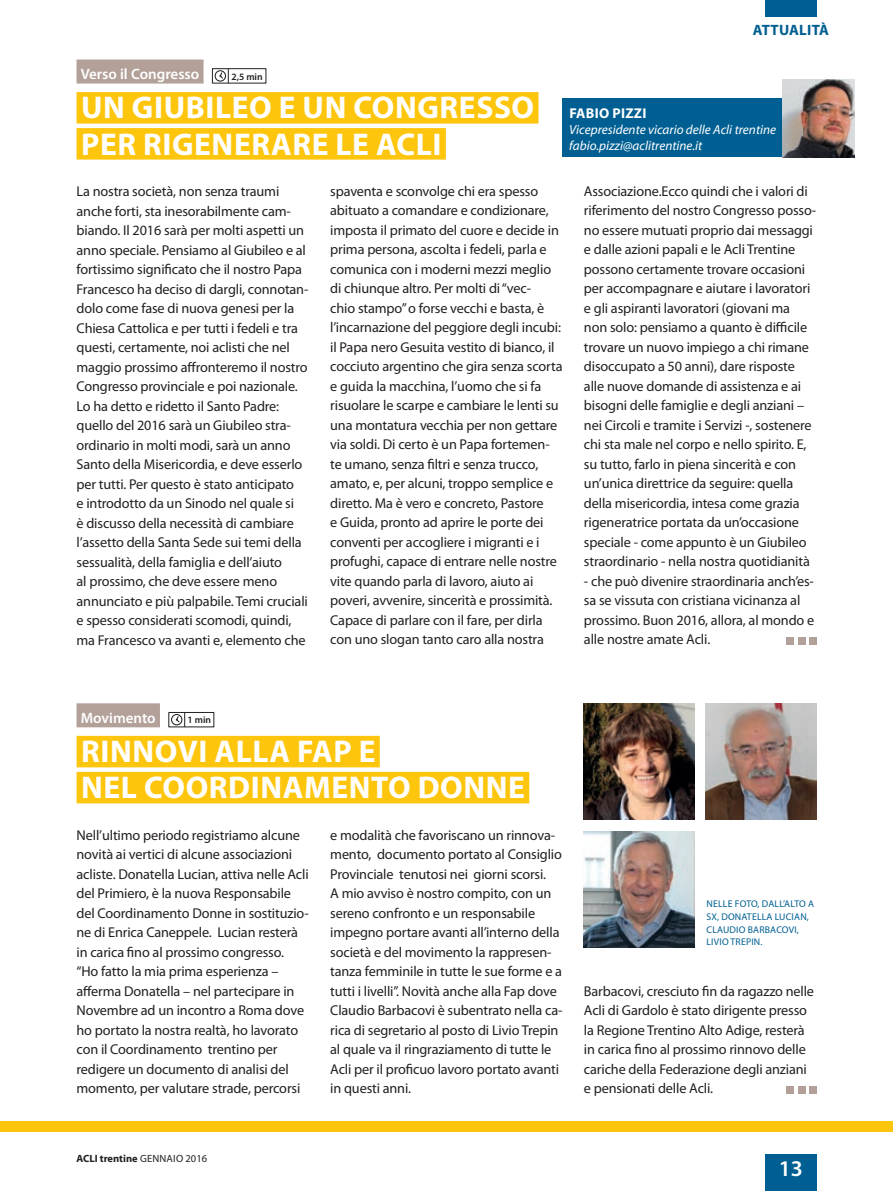
<style>
.page{position:relative;width:893px;height:1191px;background:#fff}
.page>*{position:absolute;margin:0;border:0;box-sizing:border-box;transform-origin:0 0}
.t1{font:700 31.5px/36px "Myriad Pro";letter-spacing:.02em;color:#fff}
.t2{font:600 22.5px "Myriad Pro";color:#fff}
.t3{font:600 15px "Myriad Pro";color:#fff}
.t4{font:700 15px "Myriad Pro";letter-spacing:.02em;color:#005f92}
.t5{font:14.25px/19.5px "Myriad Pro";letter-spacing:-.01em;color:#231f20}
.t6{font:700 14.25px "Myriad Pro";letter-spacing:.02em;color:#fff}
.t7{font:italic 13.2px/15.8px "Myriad Pro";color:#fff}
.t8{font:700 10.5px "Myriad Pro";color:#231f20}
.t9{font:9.75px/12.8px "Myriad Pro";letter-spacing:.02em;color:#005f92}
.t10{font:600 9.75px "Myriad Pro";color:#231f20}
.s1{font-weight:400}
</style>
<div class="page">
<div style="left:765px;top:1154px;width:51px;height:37px;background:#005f92"></div>
<div style="left:765px;top:0;width:51px;height:17px;background:#005f92"></div>
<div style="left:0;top:1121px;width:893px;height:11px;background:#fec50d"></div>
<div style="left:77px;top:60px;width:127px;height:24px;background:#b2a099"></div>
<div style="left:77px;top:703px;width:83px;height:24px;background:#b2a099"></div>
<div style="left:77px;top:92px;width:461px;height:32px;background:#fec50d"></div>
<div style="left:77px;top:128px;width:369px;height:32px;background:#fec50d"></div>
<div style="left:77px;top:736px;width:303px;height:31px;background:#fec50d"></div>
<div style="left:77px;top:772px;width:452px;height:31px;background:#fec50d"></div>
<div style="left:212px;top:68px;width:54px;height:16px;border:1px solid #231f20"></div>
<div style="left:215px;top:70px;width:11px;height:12px;border:1px solid #231f20;border-radius:50%"></div>
<svg style="left:219px;top:69px;width:10px;height:14px"></svg>
<div style="left:168px;top:712px;width:46px;height:15px;border:1px solid #231f20"></div>
<div style="left:171px;top:714px;width:11px;height:11px;border:1px solid #231f20;border-radius:50%"></div>
<svg style="left:176px;top:712px;width:9px;height:15px"></svg>
<div style="left:563px;top:99px;width:232px;height:58px;background:#005f92"></div>
<img style="left:782px;top:79px;width:73px;height:78px">
<img style="left:584px;top:703px;width:111px;height:117px">
<img style="left:705px;top:703px;width:112px;height:117px">
<img style="left:584px;top:831px;width:111px;height:116px">
<div style="left:809px;top:1086px;width:7px;height:7px;background:#b2a099"></div>
<div style="left:798px;top:1086px;width:7px;height:7px;background:#b2a099"></div>
<div style="left:787px;top:1086px;width:7px;height:7px;background:#b2a099"></div>
<div style="left:809px;top:637px;width:7px;height:8px;background:#b2a099"></div>
<div style="left:798px;top:637px;width:7px;height:8px;background:#b2a099"></div>
<div style="left:787px;top:637px;width:7px;height:8px;background:#b2a099"></div>
<p class="t3" style="left:81px;top:64px;width:120px">Verso il Congresso</p>
<p class="t10" style="left:232px;top:70px;width:33px">2,5 min</p>
<h1 class="t1" style="left:81px;top:89px;width:455px">UN GIUBILEO E UN CONGRESSO<br>PER RIGENERARE LE ACLI</h1>
<p class="t4" style="left:753px;top:20px;width:78px">ATTUALITÀ</p>
<p class="t6" style="left:569px;top:104px;width:79px">FABIO PIZZI</p>
<p class="t7" style="left:569px;top:121px;width:208px">Vicepresidente vicario delle Acli trentine fabio.pizzi@aclitrentine.it</p>
<p class="t5" style="left:77px;top:181px;width:233px">La nostra società, non senza traumi anche forti, sta inesorabilmente cam&shy;biando. Il 2016 sarà per molti aspetti un anno speciale. Pensiamo al Giubileo e al fortissimo significato che il nostro Papa Francesco ha deciso di dargli, connotan&shy;dolo come fase di nuova genesi per la Chiesa Cattolica e per tutti i fedeli e tra questi, certamente, noi aclisti che nel maggio prossimo affronteremo il nostro Congresso provinciale e poi nazionale.<br>Lo ha detto e ridetto il Santo Padre: quello del 2016 sarà un Giubileo stra&shy;ordinario in molti modi, sarà un anno Santo della Misericordia, e deve esserlo per tutti. Per questo è stato anticipato<br>e introdotto da un Sinodo nel quale si<br>è discusso della necessità di cambiare l’assetto della Santa Sede sui temi della sessualità, della famiglia e dell’aiuto<br>al prossimo, che deve essere meno annunciato e più palpabile. Temi cruciali e spesso considerati scomodi, quindi, ma Francesco va avanti e, elemento che</p>
<p class="t5" style="left:330px;top:181px;width:234px">spaventa e sconvolge chi era spesso abituato a comandare e condizionare, imposta il primato del cuore e decide in prima persona, ascolta i fedeli, parla e comunica con i moderni mezzi meglio di chiunque altro. Per molti di “vec-<br>chio stampo” o forse vecchi e basta, è l’incarnazione del peggiore degli incubi: il Papa nero Gesuita vestito di bianco, il cocciuto argentino che gira senza scorta e guida la macchina, l’uomo che si fa risuolare le scarpe e cambiare le lenti su una montatura vecchia per non gettare via soldi. Di certo è un Papa fortemen&shy;te umano, senza filtri e senza trucco, amato, e, per alcuni, troppo semplice e diretto. Ma è vero e concreto, Pastore<br>e Guida, pronto ad aprire le porte dei conventi per accogliere i migranti e i profughi, capace di entrare nelle nostre vite quando parla di lavoro, aiuto ai poveri, avvenire, sincerità e prossimità.<br>Capace di parlare con il fare, per dirla con uno slogan tanto caro alla nostra</p>
<p class="t5" style="left:584px;top:181px;width:234px">Associazione.Ecco quindi che i valori di riferimento del nostro Congresso posso&shy;no essere mutuati proprio dai messaggi e dalle azioni papali e le Acli Trentine possono certamente trovare occasioni per accompagnare e aiutare i lavoratori e gli aspiranti lavoratori (giovani ma non solo: pensiamo a quanto è difficile trovare un nuovo impiego a chi rimane disoccupato a 50 anni), dare risposte alle nuove domande di assistenza e ai bisogni delle famiglie e degli anziani – nei Circoli e tramite i Servizi -, sostenere chi sta male nel corpo e nello spirito. E, su tutto, farlo in piena sincerità e con un’unica direttrice da seguire: quella della misericordia, intesa come grazia rigeneratrice portata da un’occasione speciale - come appunto è un Giubileo straordinario - nella nostra quotidianità</p>
<p class="t5" style="left:584px;top:571px;width:232px">- che può divenire straordinaria anch’es&shy;sa se vissuta con cristiana vicinanza al prossimo. Buon 2016, allora, al mondo e alle nostre amate Acli.</p>
<p class="t3" style="left:81px;top:708px;width:76px">Movimento</p>
<p class="t10" style="left:187px;top:714px;width:25px">1 min</p>
<h1 class="t1" style="left:81px;top:732px;width:445px">RINNOVI ALLA FAP E<br>NEL COORDINAMENTO DONNE</h1>
<p class="t5" style="left:77px;top:825px;width:234px">Nell’ultimo periodo registriamo alcune novità ai vertici di alcune associazioni acliste. Donatella Lucian, attiva nelle Acli del Primiero, è la nuova Responsabile del Coordinamento Donne in sostituzio&shy;ne di Enrica Caneppele. Lucian resterà in carica fino al prossimo congresso. “Ho fatto la mia prima esperienza – afferma Donatella – nel partecipare in Novembre ad un incontro a Roma dove ho portato la nostra realtà, ho lavorato con il Coordinamento trentino per redigere un documento di analisi del momento, per valutare strade, percorsi</p>
<p class="t5" style="left:330px;top:825px;width:234px">e modalità che favoriscano un rinnova&shy;mento, documento portato al Consiglio Provinciale tenutosi nei giorni scorsi.<br>A mio avviso è nostro compito, con un sereno confronto e un responsabile impegno portare avanti all’interno della società e del movimento la rappresen&shy;tanza femminile in tutte le sue forme e a tutti i livelli”. Novità anche alla Fap dove Claudio Barbacovi è subentrato nella ca&shy;rica di segretario al posto di Livio Trepin al quale va il ringraziamento di tutte le Acli per il proficuo lavoro portato avanti in questi anni.</p>
<p class="t9" style="left:706px;top:897px;width:109px">NELLE FOTO, DALL’ALTO A<br>SX, DONATELLA LUCIAN,<br>CLAUDIO BARBACOVI,<br>LIVIO TREPIN.</p>
<p class="t5" style="left:584px;top:981px;width:232px">Barbacovi, cresciuto fin da ragazzo nelle Acli di Gardolo è stato dirigente presso la Regione Trentino Alto Adige, resterà in carica fino al prossimo rinnovo delle cariche della Federazione degli anziani e pensionati delle Acli.</p>
<p class="t8" style="left:77px;top:1151px;width:132px">ACLI trentine <span class="s1">GENNAIO 2016</span></p>
<h2 class="t2" style="left:779px;top:1154px;width:26px">13</h2>
</div>
